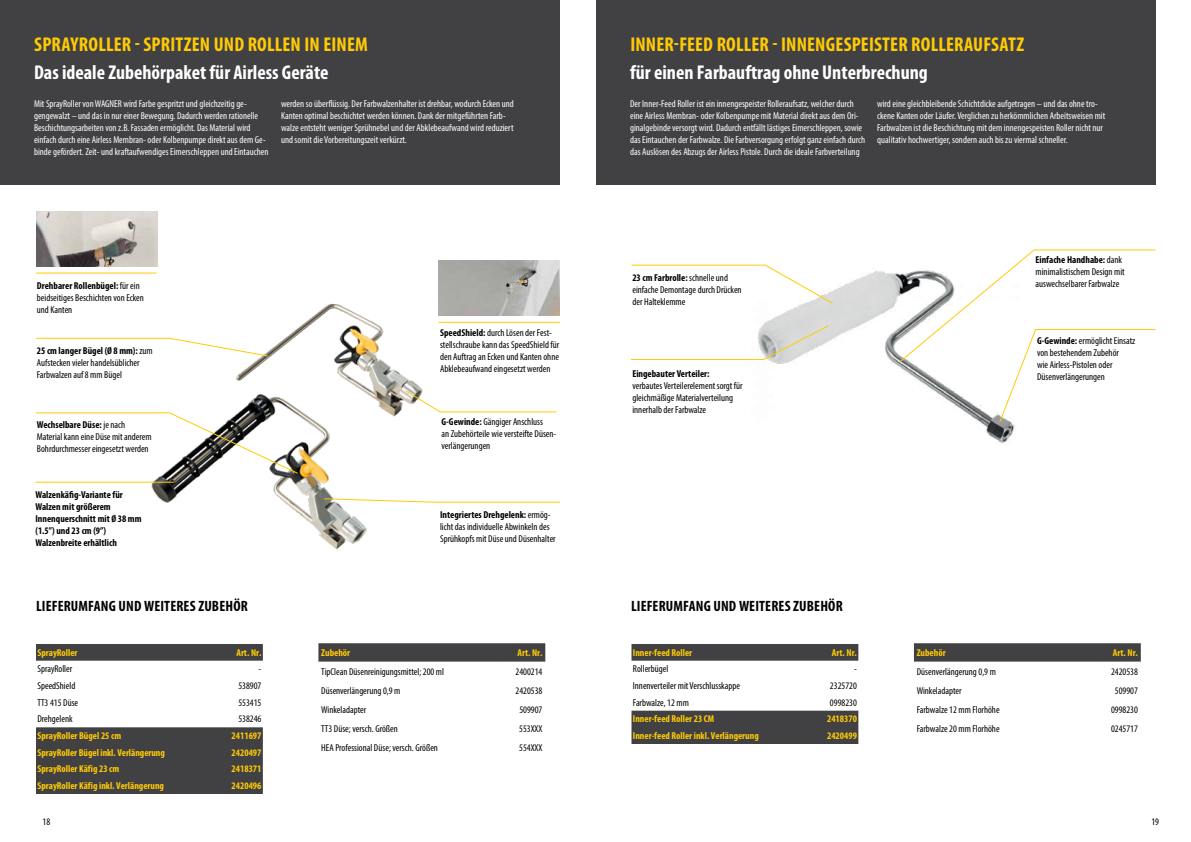
<style>
.page{position:relative;width:1191px;height:842px;background:#fff}
.page>*{position:absolute;margin:0;border:0;box-sizing:border-box;transform-origin:0 0}
.t1{font:700 condensed 20px "Myriad Pro";letter-spacing:.01em;color:#ffcb05}
.t2{font:700 condensed 20px "Myriad Pro";color:#fff}
.t3{font:700 condensed 15px "Myriad Pro";letter-spacing:.01em;color:#000}
.t4{font:condensed 10px/12px "Myriad Pro";color:#000}
.t5{font:condensed 10px/12px "Myriad Pro";color:#fff}
.t6{font:700 condensed 10px "Myriad Pro";color:#ffcb05}
.t7{font:700 condensed 10px/12px "Myriad Pro";color:#000}
.s1{font-weight:700}
</style>
<div class="page">
<div style="left:596px;top:0;width:559px;height:184px;background:#414042"></div>
<div style="left:0;top:0;width:559px;height:184px;background:#414042"></div>
<svg style="left:36px;top:644px;width:227px;height:150px"></svg>
<svg style="left:318px;top:643px;width:227px;height:19px;background:#474648"></svg>
<svg style="left:631px;top:644px;width:227px;height:100px"></svg>
<svg style="left:914px;top:643px;width:226px;height:19px;background:#474648"></svg>
<img style="left:124px;top:245px;width:368px;height:305px">
<hr style="left:438px;top:322px;width:122px;height:1px;background:#ffcb05">
<svg style="left:324px;top:498px;width:236px;height:5px"></svg>
<svg style="left:36px;top:338px;width:232px;height:18px"></svg>
<svg style="left:36px;top:412px;width:262px;height:62px"></svg>
<hr style="left:36px;top:273px;width:121px;height:1px;background:#ffcb05">
<svg style="left:405px;top:390px;width:152px;height:22px"></svg>
<hr style="left:35px;top:482px;width:139px;height:1px;background:#ffcb05">
<img style="left:438px;top:261px;width:121px;height:55px">
<img style="left:36px;top:211px;width:121px;height:55px">
<img style="left:752px;top:264px;width:264px;height:180px">
<svg style="left:630px;top:325px;width:199px;height:35px"></svg>
<svg style="left:631px;top:265px;width:202px;height:39px"></svg>
<svg style="left:900px;top:249px;width:256px;height:173px"></svg>
<h1 class="t1" style="left:34px;top:32px;width:335px">SPRAYROLLER - SPRITZEN UND ROLLEN IN EINEM</h1>
<h1 class="t2" style="left:34px;top:60px;width:296px">Das ideale Zubehörpaket für Airless Geräte</h1>
<p class="t5" style="left:34px;top:97px;width:236px">Mit SprayRoller von WAGNER wird Farbe gespritzt und gleichzeitig ge&shy;gengewalzt – und das in nur einer Bewegung. Dadurch werden rationelle Beschichtungsarbeiten von z.B. Fassaden ermöglicht. Das Material wird einfach durch eine Airless Membran- oder Kolbenpumpe direkt aus dem Ge&shy;binde gefördert. Zeit- und kraftaufwendiges Eimerschleppen und Eintauchen</p>
<p class="t5" style="left:281px;top:97px;width:234px">werden so überflüssig. Der Farbwalzenhalter ist drehbar, wodurch Ecken und Kanten optimal beschichtet werden können. Dank der mitgeführten Farb&shy;walze entsteht weniger Sprühnebel und der Abklebeaufwand wird reduziert und somit die Vorbereitungszeit verkürzt.</p>
<p class="t4" style="left:37px;top:280px;width:108px"><span class="s1">Drehbarer Rollenbügel:</span> für ein beidseitiges Beschichten von Ecken und Kanten</p>
<p class="t4" style="left:37px;top:344px;width:117px"><span class="s1">25 cm langer Bügel (Ø 8 mm):</span> zum<br>Aufstecken vieler handelsüblicher<br>Farbwalzen auf 8 mm Bügel</p>
<p class="t4" style="left:37px;top:418px;width:116px"><span class="s1">Wechselbare Düse:</span> je nach<br>Material kann eine Düse mit anderem<br>Bohrdurchmesser eingesetzt werden</p>
<p class="t7" style="left:35px;top:488px;width:108px">Walzenkäfig-Variante für<br>Walzen mit größerem<br>Innenquerschnitt mit Ø 38 mm (1.5”) und 23 cm (9”)<br>Walzenbreite erhältlich</p>
<h2 class="t3" style="left:36px;top:597px;width:213px">LIEFERUMFANG UND WEITERES ZUBEHÖR</h2>
<p class="t6" style="left:37px;top:646px;width:42px">SprayRoller</p>
<p class="t6" style="left:236px;top:646px;width:26px">Art. Nr.</p>
<p class="t4" style="left:37px;top:663px;width:36px">SprayRoller</p>
<p class="t4" style="left:259px;top:663px;width:4px">-</p>
<p class="t4" style="left:37px;top:680px;width:39px">SpeedShield</p>
<p class="t4" style="left:238px;top:680px;width:25px">538907</p>
<p class="t4" style="left:37px;top:696px;width:42px">TT3 415 Düse</p>
<p class="t4" style="left:238px;top:696px;width:25px">553415</p>
<p class="t4" style="left:37px;top:713px;width:37px">Drehgelenk</p>
<p class="t4" style="left:238px;top:713px;width:25px">538246</p>
<p class="t6" style="left:37px;top:729px;width:85px">SprayRoller Bügel 25 cm</p>
<p class="t6" style="left:232px;top:729px;width:31px">2411697</p>
<p class="t6" style="left:37px;top:746px;width:129px">SprayRoller Bügel inkl. Verlängerung</p>
<p class="t6" style="left:232px;top:746px;width:31px">2420497</p>
<p class="t6" style="left:37px;top:763px;width:83px">SprayRoller Käfig 23 cm</p>
<p class="t6" style="left:232px;top:763px;width:31px">2418371</p>
<p class="t6" style="left:37px;top:779px;width:128px">SprayRoller Käfig inkl. Verlängerung</p>
<p class="t6" style="left:232px;top:779px;width:31px">2420496</p>
<p class="t4" style="left:440px;top:326px;width:121px"><span class="s1">SpeedShield:</span> durch Lösen der Fest&shy;stellschraube kann das SpeedShield für den Auftrag an Ecken und Kanten ohne Abklebeaufwand eingesetzt werden</p>
<p class="t4" style="left:441px;top:416px;width:116px"><span class="s1">G-Gewinde:</span> Gängiger Anschluss<br>an Zubehörteile wie versteifte Düsen&shy;verlängerungen</p>
<p class="t4" style="left:440px;top:509px;width:117px"><span class="s1">Integriertes Drehgelenk:</span> ermög&shy;licht das individuelle Abwinkeln des<br>Sprühkopfs mit Düse und Düsenhalter</p>
<p class="t6" style="left:321px;top:647px;width:30px">Zubehör</p>
<p class="t6" style="left:517px;top:647px;width:26px">Art. Nr.</p>
<p class="t4" style="left:321px;top:666px;width:124px">TipClean Düsenreinigungsmittel; 200 ml</p>
<p class="t4" style="left:515px;top:666px;width:28px">2400214</p>
<p class="t4" style="left:321px;top:685px;width:81px">Düsenverlängerung 0,9 m</p>
<p class="t4" style="left:515px;top:685px;width:28px">2420538</p>
<p class="t4" style="left:321px;top:703px;width:46px">Winkeladapter</p>
<p class="t4" style="left:519px;top:703px;width:25px">509907</p>
<p class="t4" style="left:321px;top:722px;width:78px">TT3 Düse; versch. Größen</p>
<p class="t4" style="left:519px;top:722px;width:25px">553XXX</p>
<p class="t4" style="left:321px;top:741px;width:118px">HEA Professional Düse; versch. Größen</p>
<p class="t4" style="left:519px;top:741px;width:25px">554XXX</p>
<h1 class="t1" style="left:630px;top:32px;width:395px">INNER-FEED ROLLER - INNENGESPEISTER ROLLERAUFSATZ</h1>
<h1 class="t2" style="left:630px;top:60px;width:299px">für einen Farbauftrag ohne Unterbrechung</h1>
<p class="t5" style="left:630px;top:97px;width:236px">Der Inner-Feed Roller ist ein innengespeister Rolleraufsatz, welcher durch eine Airless Membran- oder Kolbenpumpe mit Material direkt aus dem Ori&shy;ginalgebinde versorgt wird. Dadurch entfällt lästiges Eimerschleppen, sowie das Eintauchen der Farbwalze. Die Farbversorgung erfolgt ganz einfach durch das Auslösen des Abzugs der Airless Pistole. Durch die ideale Farbverteilung</p>
<p class="t5" style="left:877px;top:97px;width:230px">wird eine gleichbleibende Schichtdicke aufgetragen – und das ohne tro&shy;ckene Kanten oder Läufer. Verglichen zu herkömmlichen Arbeitsweisen mit Farbwalzen ist die Beschichtung mit dem innengespeisten Roller nicht nur qualitativ hochwertiger, sondern auch bis zu viermal schneller.</p>
<p class="t4" style="left:632px;top:272px;width:111px"><span class="s1">23 cm Farbrolle:</span> schnelle und einfache Demontage durch Drücken der Halteklemme</p>
<p class="t7" style="left:632px;top:367px;width:79px">Eingebauter Verteiler:</p>
<p class="t4" style="left:632px;top:379px;width:112px">verbautes Verteilerelement sorgt für gleichmäßige Materialverteilung innerhalb der Farbwalze</p>
<p class="t4" style="left:1035px;top:254px;width:91px"><span class="s1">Einfache Handhabe:</span> dank minimalistischem Design mit auswechselbarer Farbwalze</p>
<p class="t4" style="left:1037px;top:335px;width:100px"><span class="s1">G-Gewinde:</span> ermöglicht Einsatz von bestehendem Zubehör<br>wie Airless-Pistolen oder<br>Düsenverlängerungen</p>
<h2 class="t3" style="left:631px;top:597px;width:213px">LIEFERUMFANG UND WEITERES ZUBEHÖR</h2>
<p class="t6" style="left:633px;top:646px;width:61px">Inner-feed Roller</p>
<p class="t6" style="left:832px;top:646px;width:26px">Art. Nr.</p>
<p class="t4" style="left:633px;top:663px;width:37px">Rollerbügel</p>
<p class="t4" style="left:854px;top:663px;width:4px">-</p>
<p class="t4" style="left:633px;top:680px;width:109px">Innenverteiler mit Verschlusskappe</p>
<p class="t4" style="left:830px;top:680px;width:28px">2325720</p>
<p class="t4" style="left:633px;top:696px;width:57px">Farbwalze, 12 mm</p>
<p class="t4" style="left:830px;top:696px;width:28px">0998230</p>
<p class="t6" style="left:633px;top:713px;width:83px">Inner-feed Roller 23 CM</p>
<p class="t6" style="left:827px;top:713px;width:31px">2418370</p>
<p class="t6" style="left:633px;top:729px;width:127px">Inner-feed Roller inkl. Verlängerung</p>
<p class="t6" style="left:827px;top:729px;width:31px">2420499</p>
<p class="t6" style="left:916px;top:647px;width:30px">Zubehör</p>
<p class="t6" style="left:1113px;top:647px;width:26px">Art. Nr.</p>
<p class="t4" style="left:916px;top:666px;width:81px">Düsenverlängerung 0,9 m</p>
<p class="t4" style="left:1111px;top:666px;width:28px">2420538</p>
<p class="t4" style="left:916px;top:685px;width:46px">Winkeladapter</p>
<p class="t4" style="left:1114px;top:685px;width:25px">509907</p>
<p class="t4" style="left:916px;top:703px;width:84px">Farbwalze 12 mm Florhöhe</p>
<p class="t4" style="left:1111px;top:703px;width:28px">0998230</p>
<p class="t4" style="left:916px;top:722px;width:84px">Farbwalze 20 mm Florhöhe</p>
<p class="t4" style="left:1111px;top:722px;width:28px">0245717</p>
<p class="t4" style="left:43px;top:816px;width:9px">18</p>
<p class="t4" style="left:1151px;top:816px;width:9px">19</p>
</div>
